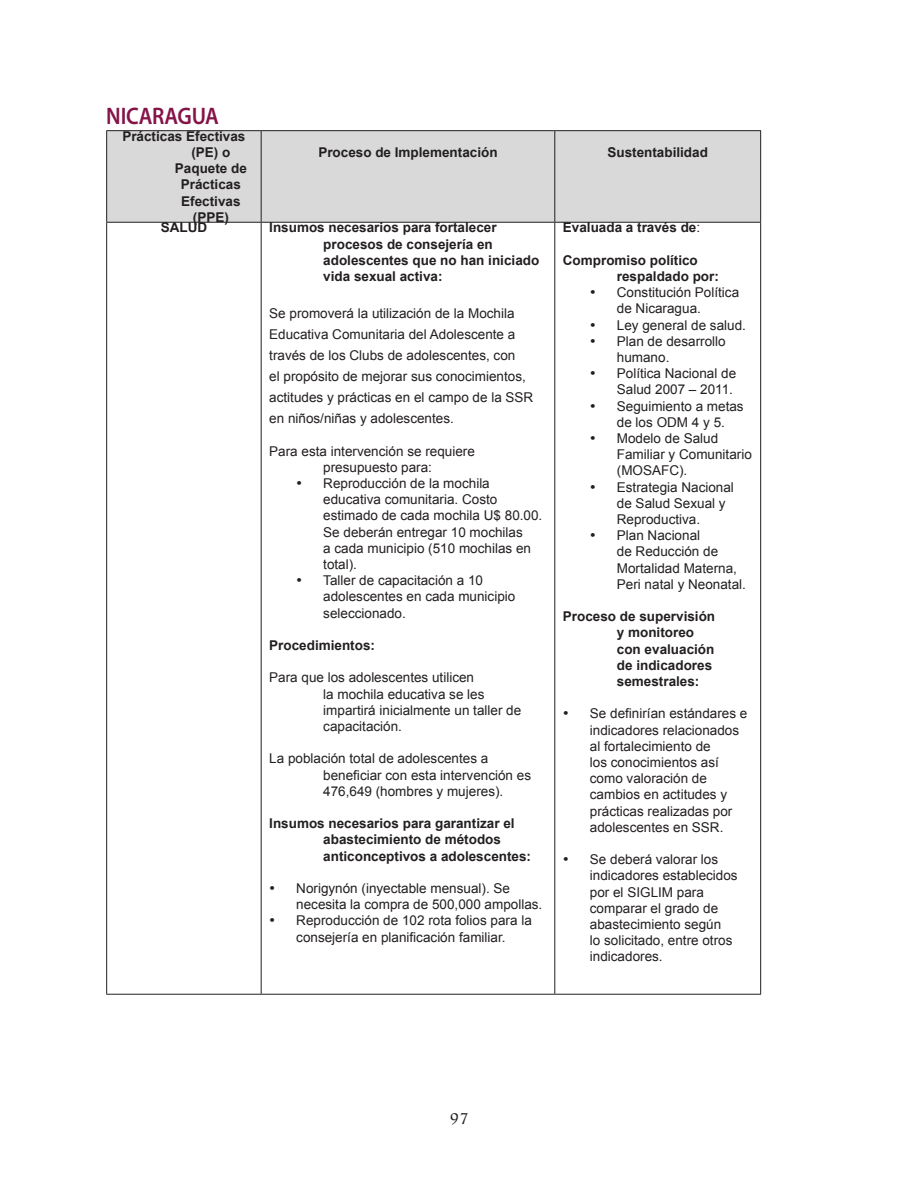
<style>
.page{position:relative;width:918px;height:1188px;background:#fff}
.page>*{position:absolute;margin:0;border:0;box-sizing:border-box;transform-origin:0 0}
.nivel_1{font:600 24px "Myriad Pro";letter-spacing:-.01em;color:#851348;scale:.9 1}
.t1{font:18px "Tiepolo";color:#231f20}
.ReportDescr{font:13.5px/16.2px "Arial";color:#231f20}
.ReportDescr-2{font:700 13.5px/16.2px "Arial";color:#231f20}
.s1{font-weight:400}
</style>
<div class="page">
<div style="left:107px;top:131px;width:653px;height:91px;background:#d9d9d9"></div>
<hr style="left:106px;top:130px;width:155px;height:1px;background:#231f20">
<hr style="left:106px;top:131px;width:1px;height:91px;background:#231f20">
<hr style="left:261px;top:130px;width:294px;height:1px;background:#231f20">
<hr style="left:261px;top:131px;width:1px;height:91px;background:#231f20">
<hr style="left:555px;top:130px;width:206px;height:1px;background:#231f20">
<hr style="left:554px;top:131px;width:1px;height:91px;background:#231f20">
<hr style="left:760px;top:131px;width:1px;height:91px;background:#231f20">
<hr style="left:106px;top:222px;width:155px;height:1px;background:#231f20">
<hr style="left:106px;top:223px;width:1px;height:771px;background:#231f20">
<hr style="left:261px;top:222px;width:294px;height:1px;background:#231f20">
<hr style="left:261px;top:223px;width:1px;height:771px;background:#231f20">
<hr style="left:555px;top:222px;width:206px;height:1px;background:#231f20">
<hr style="left:554px;top:223px;width:1px;height:771px;background:#231f20">
<hr style="left:760px;top:223px;width:1px;height:771px;background:#231f20">
<hr style="left:106px;top:994px;width:155px;height:1px;background:#231f20">
<hr style="left:261px;top:994px;width:294px;height:1px;background:#231f20">
<hr style="left:555px;top:994px;width:206px;height:1px;background:#231f20">
<p class="nivel_1" style="left:106px;top:101px;width:127px">NICARAGUA</p>
<p class="ReportDescr-2" style="left:122px;top:128px;width:125px">Prácticas Efectivas</p>
<p class="ReportDescr-2" style="left:191px;top:144px;width:41px">(PE) o</p>
<p class="ReportDescr-2" style="left:175px;top:160px;width:74px">Paquete de</p>
<p class="ReportDescr-2" style="left:181px;top:177px;width:62px">Prácticas</p>
<p class="ReportDescr-2" style="left:181px;top:193px;width:61px">Efectivas</p>
<p class="ReportDescr-2" style="left:193px;top:209px;width:38px">(PPE)</p>
<p class="ReportDescr-2" style="left:318px;top:144px;width:181px">Proceso de Implementación</p>
<p class="ReportDescr-2" style="left:607px;top:144px;width:102px">Sustentabilidad</p>
<p class="ReportDescr-2" style="left:161px;top:220px;width:48px">SALUD</p>
<p class="ReportDescr-2" style="left:323px;top:220px;width:218px;text-indent:-54px">Insumos necesarios para fortalecer procesos de consejería en adolescentes que no han iniciado vida sexual activa:</p>
<p class="ReportDescr" style="left:269px;top:303px;width:266px;line-height:21px">Se promoverá la utilización de la Mochila Educativa Comunitaria del Adolescente a través de los Clubs de adolescentes, con<br>el propósito de mejorar sus conocimientos, actitudes y prácticas en el campo de la SSR en niños/niñas y adolescentes.</p>
<p class="ReportDescr" style="left:323px;top:443px;width:153px;text-indent:-54px">Para esta intervención se requiere presupuesto para:</p>
<p class="ReportDescr" style="left:323px;top:475px;width:221px;text-indent:-27px">• Reproducción de la mochila educativa comunitaria. Costo estimado de cada mochila U$ 80.00.<br>Se deberán entregar 10 mochilas<br>a cada municipio (510 mochilas en total).</p>
<p class="ReportDescr" style="left:323px;top:572px;width:194px;text-indent:-27px">• Taller de capacitación a 10 adolescentes en cada municipio seleccionado.</p>
<p class="ReportDescr-2" style="left:269px;top:637px;width:107px">Procedimientos:</p>
<p class="ReportDescr" style="left:323px;top:670px;width:200px;text-indent:-54px">Para que los adolescentes utilicen<br>la mochila educativa se les impartirá inicialmente un taller de capacitación.</p>
<p class="ReportDescr" style="left:323px;top:751px;width:209px;text-indent:-54px">La población total de adolescentes a beneficiar con esta intervención es<br>476,649 (hombres y mujeres).</p>
<p class="ReportDescr-2" style="left:323px;top:815px;width:209px;text-indent:-54px">Insumos necesarios para garantizar el abastecimiento de métodos anticonceptivos a adolescentes:</p>
<p class="ReportDescr" style="left:296px;top:880px;width:248px;text-indent:-27px">• Norigynón (inyectable mensual). Se necesita la compra de 500,000 ampollas.</p>
<p class="ReportDescr" style="left:269px;top:913px;width:264px;text-align:center">• Reproducción de 102 rota folios para la consejería en planificación familiar.</p>
<p class="ReportDescr-2" style="left:563px;top:220px;width:139px">Evaluada a través de<span class="s1">:</span></p>
<p class="ReportDescr-2" style="left:617px;top:252px;width:104px;text-indent:-54px">Compromiso político respaldado por:</p>
<p class="ReportDescr" style="left:617px;top:284px;width:124px;text-indent:-27px">• Constitución Política de Nicaragua.</p>
<p class="ReportDescr" style="left:590px;top:317px;width:158px">• Ley general de salud.</p>
<p class="ReportDescr" style="left:617px;top:333px;width:110px;text-indent:-27px">• Plan de desarrollo humano.</p>
<p class="ReportDescr" style="left:590px;top:365px;width:148px;text-align:right">• Política Nacional de<br>Salud 2007 – 2011.</p>
<p class="ReportDescr" style="left:617px;top:398px;width:128px;text-indent:-27px">• Seguimiento a metas de los ODM 4 y 5.</p>
<p class="ReportDescr" style="left:617px;top:430px;width:137px;text-indent:-27px">• Modelo de Salud<br>Familiar y Comunitario (MOSAFC).</p>
<p class="ReportDescr" style="left:617px;top:479px;width:119px;text-indent:-27px">• Estrategia Nacional de Salud Sexual y<br>Reproductiva.</p>
<p class="ReportDescr" style="left:617px;top:527px;width:131px;text-indent:-27px">• Plan Nacional<br>de Reducción de<br>Mortalidad Materna,<br>Peri natal y Neonatal.</p>
<p class="ReportDescr-2" style="left:617px;top:608px;width:100px;text-indent:-54px">Proceso de supervisión y monitoreo con evaluación de indicadores semestrales:</p>
<p class="ReportDescr" style="left:590px;top:706px;width:159px;text-indent:-27px">• Se definirían estándares e indicadores relacionados al fortalecimiento de<br>los conocimientos así como valoración de cambios en actitudes y prácticas realizadas por adolescentes en SSR.</p>
<p class="ReportDescr" style="left:590px;top:851px;width:149px;text-indent:-27px">• Se deberá valorar los indicadores establecidos por el SIGLIM para comparar el grado de abastecimiento según<br>lo solicitado, entre otros indicadores.</p>
<h2 class="t1" style="left:449px;top:1109px;width:21px">97</h2>
</div>
